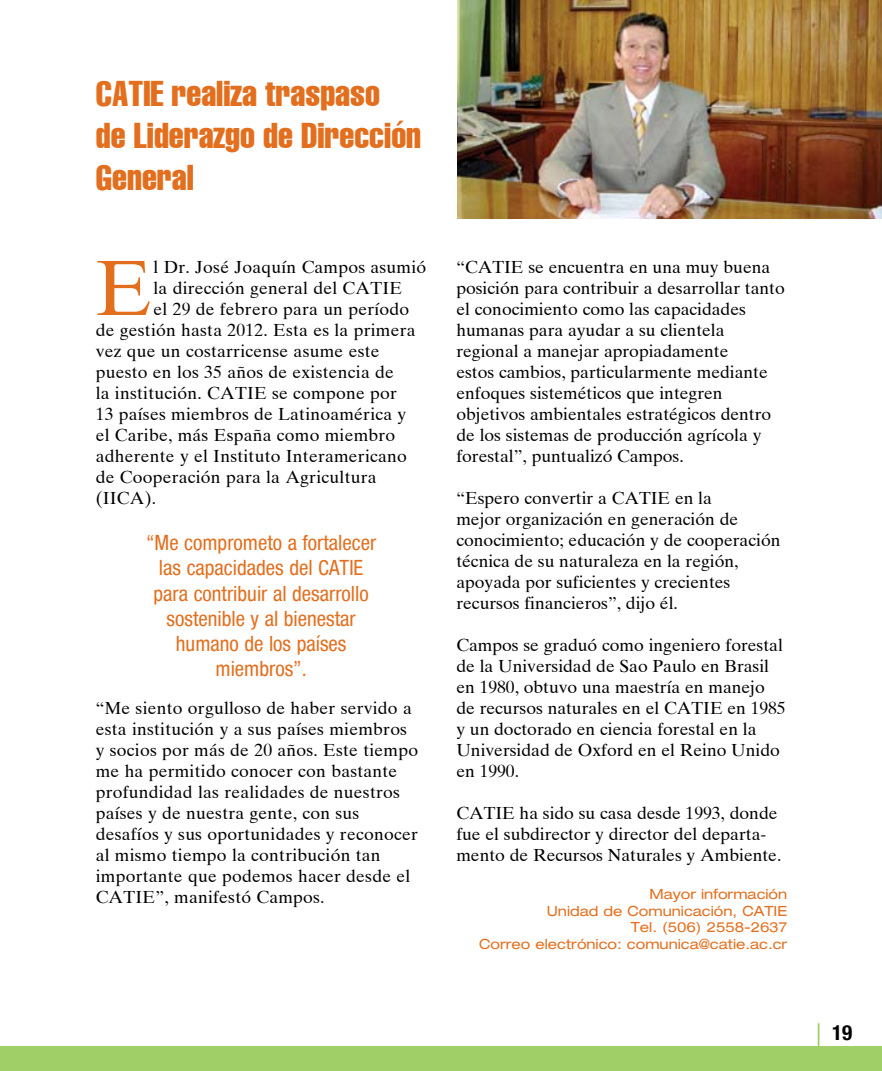
<style>
.page{position:relative;width:882px;height:1071px;background:#fff}
.page>*{position:absolute;margin:0;border:0;box-sizing:border-box;transform-origin:0 0}
.t1{font:78.4px "Times Ten";color:#e36f1e}
.t2{font:extra-condensed 35px/42px "Helvetica";color:#e36f1e}
.t3{font:condensed 21px/25.2px "Helvetica Neue";color:#e36f1e;text-align:center}
.t4{font:700 condensed 21px "Helvetica Neue";color:#000}
.t5{font:17.5px/21px "Times Ten";color:#000}
.t6{font:expanded 14px/16.8px "Helvetica Neue";color:#e36f1e;text-align:right}
</style>
<div class="page">
<div style="left:0;top:1047px;width:882px;height:24px;background:#a0ce67"></div>
<hr style="left:818px;top:1023px;width:1px;height:33px;background:#a0ce67">
<img style="left:457px;top:0;width:425px;height:218px">
<h2 class="t2" style="left:96px;top:72px;width:327px">CATIE realiza traspaso<br>de Liderazgo de Dirección<br>General</h2>
<h1 class="t1" style="left:96px;top:242px;width:58px">E</h1>
<p class="t5" style="left:153px;top:256px;width:274px">l Dr. José Joaquín Campos asumió</p>
<p class="t5" style="left:153px;top:277px;width:250px">la dirección general del CATIE</p>
<p class="t5" style="left:153px;top:298px;width:257px">el 29 de febrero para un período</p>
<p class="t5" style="left:96px;top:319px;width:321px">de gestión hasta 2012. Esta es la primera</p>
<p class="t5" style="left:96px;top:340px;width:285px">vez que un costarricense asume este</p>
<p class="t5" style="left:96px;top:361px;width:300px">puesto en los 35 años de existencia de</p>
<p class="t5" style="left:96px;top:382px;width:303px">la institución. CATIE se compone por</p>
<p class="t5" style="left:96px;top:403px;width:312px">13 países miembros de Latinoamérica y</p>
<p class="t5" style="left:96px;top:424px;width:301px">el Caribe, más España como miembro</p>
<p class="t5" style="left:96px;top:445px;width:313px">adherente y el Instituto Interamericano</p>
<p class="t5" style="left:96px;top:466px;width:282px">de Cooperación para la Agricultura</p>
<p class="t5" style="left:96px;top:487px;width:62px">(IICA).</p>
<p class="t3" style="left:146px;top:530px;width:232px">“Me comprometo a fortalecer las capacidades del CATIE para contribuir al desarrollo sostenible y al bienestar humano de los países miembros”.</p>
<p class="t5" style="left:96px;top:697px;width:324px">“Me siento orgulloso de haber servido a esta institución y a sus países miembros y socios por más de 20 años. Este tiempo me ha permitido conocer con bastante profundidad las realidades de nuestros países y de nuestra gente, con sus desafíos y sus oportunidades y reconocer al mismo tiempo la contribución tan importante que podemos hacer desde el CATIE”, manifestó Campos.</p>
<p class="t5" style="left:456px;top:256px;width:330px">“CATIE se encuentra en una muy buena posición para contribuir a desarrollar tanto el conocimiento como las capacidades humanas para ayudar a su clientela regional a manejar apropiadamente<br>estos cambios, particularmente mediante enfoques sisteméticos que integren objetivos ambientales estratégicos dentro de los sistemas de producción agrícola y forestal”, puntualizó Campos.</p>
<p class="t5" style="left:456px;top:487px;width:326px">“Espero convertir a CATIE en la<br>mejor organización en generación de conocimiento; educación y de cooperación técnica de su naturaleza en la región, apoyada por suficientes y crecientes recursos financieros”, dijo él.</p>
<p class="t5" style="left:456px;top:634px;width:331px">Campos se graduó como ingeniero forestal de la Universidad de Sao Paulo en Brasil en 1980, obtuvo una maestría en manejo de recursos naturales en el CATIE en 1985 y un doctorado en ciencia forestal en la Universidad de Oxford en el Reino Unido en 1990.</p>
<p class="t5" style="left:456px;top:802px;width:327px">CATIE ha sido su casa desde 1993, donde fue el subdirector y director del departa&shy;mento de Recursos Naturales y Ambiente.</p>
<p class="t6" style="left:479px;top:885px;width:310px">Mayor información<br>Unidad de Comunicación, CATIE<br>Tel. (506) 2558-2637<br>Correo electrónico: comunica@catie.ac.cr</p>
<p class="t4" style="left:832px;top:1020px;width:11px">19</p>
</div>
